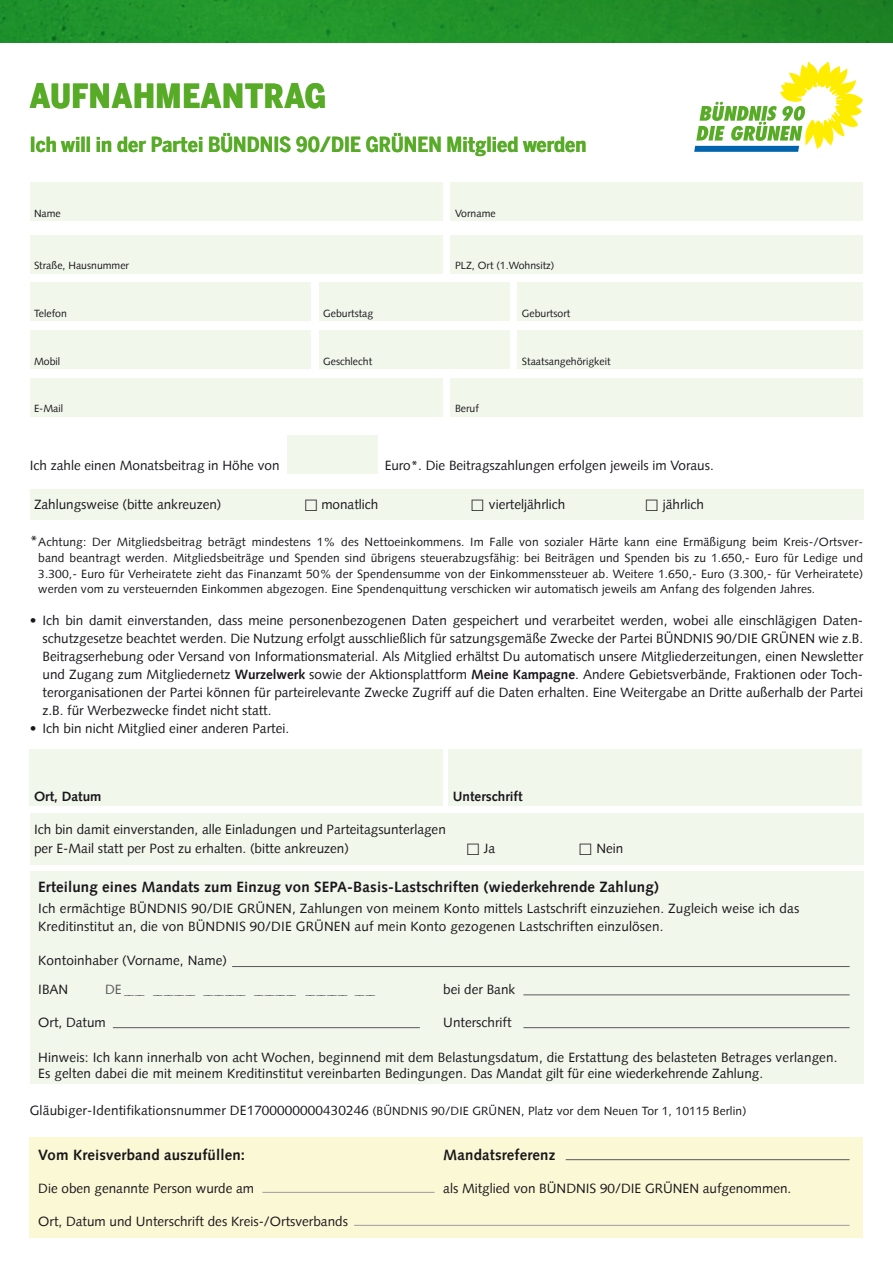
<style>
.page{position:relative;width:893px;height:1263px;background:#fff}
.page>*{position:absolute;margin:0;border:0;box-sizing:border-box;transform-origin:0 0}
.t1{font:900 33.3px "Benton Sans Cond";letter-spacing:.02em;color:#57ab27}
.t2{font:700 20.7px "Benton Sans Cond";color:#57ab27}
.t3{font:700 15px "Gruene Syntax";letter-spacing:.01em;color:#1a171c}
.t4{font:13.5px/18px "Gruene Syntax";color:#1a171c}
.t5{font:700 13.5px "Gruene Syntax";color:#58585a;scale:.85 1}
.t6{font:700 13.5px "Gruene Syntax";color:#1a171c}
.t7{font:12px/15.8px "Gruene Syntax";letter-spacing:.01em;color:#1a171c;text-align:justify}
.t8{font:10.5px "Gruene Syntax";color:#1a171c}
.s1{font-size:15px}
.s2{font-weight:700}
.s3{font-weight:400}
.s4{font-size:13.5px}
</style>
<div class="page">
<div style="left:30px;top:872px;width:833px;height:212px;background:#f2f7ec"></div>
<hr style="left:232px;top:966px;width:618px;height:1px;background:#58585a">
<hr style="left:113px;top:1027px;width:307px;height:1px;background:#58585a">
<hr style="left:523px;top:1027px;width:327px;height:1px;background:#58585a">
<hr style="left:523px;top:994px;width:327px;height:1px;background:#58585a">
<img style="left:0;top:0;width:893px;height:43px">
<svg style="left:694px;top:62px;width:169px;height:90px"></svg>
<div style="left:30px;top:749px;width:413px;height:56px;background:#f2f7ec"></div>
<div style="left:30px;top:813px;width:833px;height:51px;background:#f2f7ec"></div>
<div style="left:30px;top:490px;width:833px;height:30px;background:#f2f7ec"></div>
<div style="left:287px;top:435px;width:90px;height:38px;background:#f2f7ec"></div>
<div style="left:30px;top:1137px;width:833px;height:100px;background:#fbf8d5"></div>
<hr style="left:262px;top:1192px;width:173px;height:1px;background:#9c9e9f">
<hr style="left:354px;top:1225px;width:496px;height:1px;background:#9c9e9f">
<div style="left:449px;top:749px;width:413px;height:56px;background:#f2f7ec"></div>
<div style="left:30px;top:183px;width:412px;height:38px;background:#f2f7ec"></div>
<div style="left:30px;top:235px;width:412px;height:38px;background:#f2f7ec"></div>
<div style="left:30px;top:378px;width:412px;height:39px;background:#f2f7ec"></div>
<div style="left:451px;top:183px;width:412px;height:38px;background:#f2f7ec"></div>
<div style="left:451px;top:235px;width:412px;height:38px;background:#f2f7ec"></div>
<div style="left:30px;top:283px;width:280px;height:38px;background:#f2f7ec"></div>
<div style="left:319px;top:283px;width:190px;height:38px;background:#f2f7ec"></div>
<div style="left:518px;top:283px;width:345px;height:38px;background:#f2f7ec"></div>
<div style="left:451px;top:378px;width:412px;height:39px;background:#f2f7ec"></div>
<div style="left:30px;top:331px;width:280px;height:38px;background:#f2f7ec"></div>
<div style="left:319px;top:331px;width:190px;height:38px;background:#f2f7ec"></div>
<div style="left:518px;top:331px;width:345px;height:38px;background:#f2f7ec"></div>
<hr style="left:566px;top:1159px;width:284px;height:1px;background:#58585a">
<h1 class="t1" style="left:30px;top:76px;width:298px">AUFNAHMEANTRAG</h1>
<h2 class="t2" style="left:30px;top:133px;width:558px">Ich will in der Partei BÜNDNIS 90/DIE GRÜNEN Mitglied werden</h2>
<p class="t8" style="left:34px;top:207px;width:28px">Name</p>
<p class="t8" style="left:34px;top:259px;width:97px">Straße, Hausnummer</p>
<p class="t8" style="left:455px;top:207px;width:42px">Vorname</p>
<p class="t8" style="left:455px;top:259px;width:101px">PLZ, Ort (1.Wohnsitz)</p>
<p class="t8" style="left:34px;top:307px;width:34px">Telefon</p>
<p class="t8" style="left:323px;top:307px;width:52px">Geburtstag</p>
<p class="t8" style="left:522px;top:307px;width:50px">Geburtsort</p>
<p class="t8" style="left:34px;top:355px;width:28px">Mobil</p>
<p class="t8" style="left:323px;top:355px;width:50px">Geschlecht</p>
<p class="t8" style="left:522px;top:355px;width:90px">Staatsangehörigkeit</p>
<p class="t8" style="left:34px;top:403px;width:31px">E-Mail</p>
<p class="t8" style="left:455px;top:403px;width:25px">Beruf</p>
<p class="t4" style="left:30px;top:456px;width:251px">Ich zahle einen Monatsbeitrag in Höhe von</p>
<p class="t4" style="left:385px;top:456px;width:331px">Euro*. Die Beitragszahlungen erfolgen jeweils im Voraus.</p>
<p class="t4" style="left:34px;top:496px;width:189px">Zahlungsweise (bitte ankreuzen)</p>
<p class="t4" style="left:321px;top:496px;width:59px">monatlich</p>
<p class="t4" style="left:489px;top:496px;width:78px">vierteljährlich</p>
<p class="t4" style="left:663px;top:496px;width:43px">jährlich</p>
<p class="t7" style="left:38px;top:534px;width:826px;text-indent:-8px"><span class="s1">*</span>Achtung: Der Mitgliedsbeitrag beträgt mindestens 1% des Nettoeinkommens. Im Falle von sozialer Härte kann eine Ermäßigung beim Kreis-/Ortsver&shy;band beantragt werden. Mitgliedsbeiträge und Spenden sind übrigens steuerabzugsfähig: bei Beiträgen und Spenden bis zu 1.650,- Euro für Ledige und 3.300,- Euro für Verheiratete zieht das Finanzamt 50% der Spendensumme von der Einkommenssteuer ab. Weitere 1.650,- Euro (3.300,- für Verheiratete) werden vom zu versteuernden Einkommen abgezogen. Eine Spendenquittung verschicken wir automatisch jeweils am Anfang des folgenden Jahres.</p>
<p class="t4" style="left:43px;top:612px;width:822px;text-align:justify;text-indent:-13px">• Ich bin damit einverstanden, dass meine personenbezogenen Daten gespeichert und verarbeitet werden, wobei alle einschlägigen Daten&shy;schutzgesetze beachtet werden. Die Nutzung erfolgt ausschließlich für satzungsgemäße Zwecke der Partei BÜNDNIS 90/DIE GRÜNEN wie z.B.<br>Beitragserhebung oder Versand von Informationsmaterial. Als Mitglied erhältst Du automatisch unsere Mitgliederzeitungen, einen Newsletter und Zugang zum Mitgliedernetz <span class="s2">Wurzelwerk</span> sowie der Aktionsplattform <span class="s2">Meine Kampagne</span>. Andere Gebietsverbände, Fraktionen oder Toch&shy;terorganisationen der Partei können für parteirelevante Zwecke Zugriff auf die Daten erhalten. Eine Weitergabe an Dritte außerhalb der Partei z.B. für Werbezwecke findet nicht statt.</p>
<p class="t4" style="left:30px;top:720px;width:261px">• Ich bin nicht Mitglied einer anderen Partei.</p>
<p class="t6" style="left:34px;top:788px;width:69px">Ort, Datum</p>
<p class="t4" style="left:34px;top:820px;width:413px;line-height:18.9px">Ich bin damit einverstanden, alle Einladungen und Parteitagsunterlagen per E-Mail statt per Post zu erhalten. (bitte ankreuzen)</p>
<p class="t6" style="left:453px;top:788px;width:71px">Unterschrift</p>
<p class="t4" style="left:484px;top:839px;width:13px">Ja</p>
<p class="t4" style="left:596px;top:839px;width:28px">Nein</p>
<p class="t3" style="left:38px;top:878px;width:622px">Erteilung eines Mandats zum Einzug von SEPA-Basis-Lastschriften (wiederkehrende Zahlung)</p>
<p class="t4" style="left:38px;top:899px;width:762px">Ich ermächtige BÜNDNIS 90/DIE GRÜNEN, Zahlungen von meinem Konto mittels Lastschrift einzuziehen. Zugleich weise ich das<br>Kreditinstitut an, die von BÜNDNIS 90/DIE GRÜNEN auf mein Konto gezogenen Lastschriften einzulösen.</p>
<p class="t4" style="left:38px;top:946px;width:190px;line-height:28.5px">Kontoinhaber (Vorname, Name)<br>IBAN</p>
<p class="t5" style="left:105px;top:981px;width:319px"><span class="s3">DE</span> ____ ________ ________ ________ ________ ____</p>
<p class="t4" style="left:443px;top:980px;width:74px">bei der Bank</p>
<p class="t4" style="left:38px;top:1013px;width:69px">Ort, Datum</p>
<p class="t4" style="left:443px;top:1013px;width:70px">Unterschrift</p>
<p class="t4" style="left:38px;top:1049px;width:801px;line-height:16.2px">Hinweis: Ich kann innerhalb von acht Wochen, beginnend mit dem Belastungsdatum, die Erstattung des belasteten Betrages verlangen.<br>Es gelten dabei die mit meinem Kreditinstitut vereinbarten Bedingungen. Das Mandat gilt für eine wiederkehrende Zahlung.</p>
<p class="t7" style="left:30px;top:1103px;width:718px"><span class="s4">Gläubiger-Identifikationsnummer DE1700000000430246</span> (BÜNDNIS 90/DIE GRÜNEN, Platz vor dem Neuen Tor 1, 10115 Berlin)</p>
<p class="t3" style="left:38px;top:1146px;width:208px">Vom Kreisverband auszufüllen:</p>
<p class="t3" style="left:443px;top:1146px;width:114px">Mandatsreferenz</p>
<p class="t4" style="left:38px;top:1179px;width:217px">Die oben genannte Person wurde am</p>
<p class="t4" style="left:443px;top:1179px;width:350px">als Mitglied von BÜNDNIS 90/DIE GRÜNEN aufgenommen.</p>
<p class="t4" style="left:38px;top:1212px;width:311px">Ort, Datum und Unterschrift des Kreis-/Ortsverbands</p>
</div>
